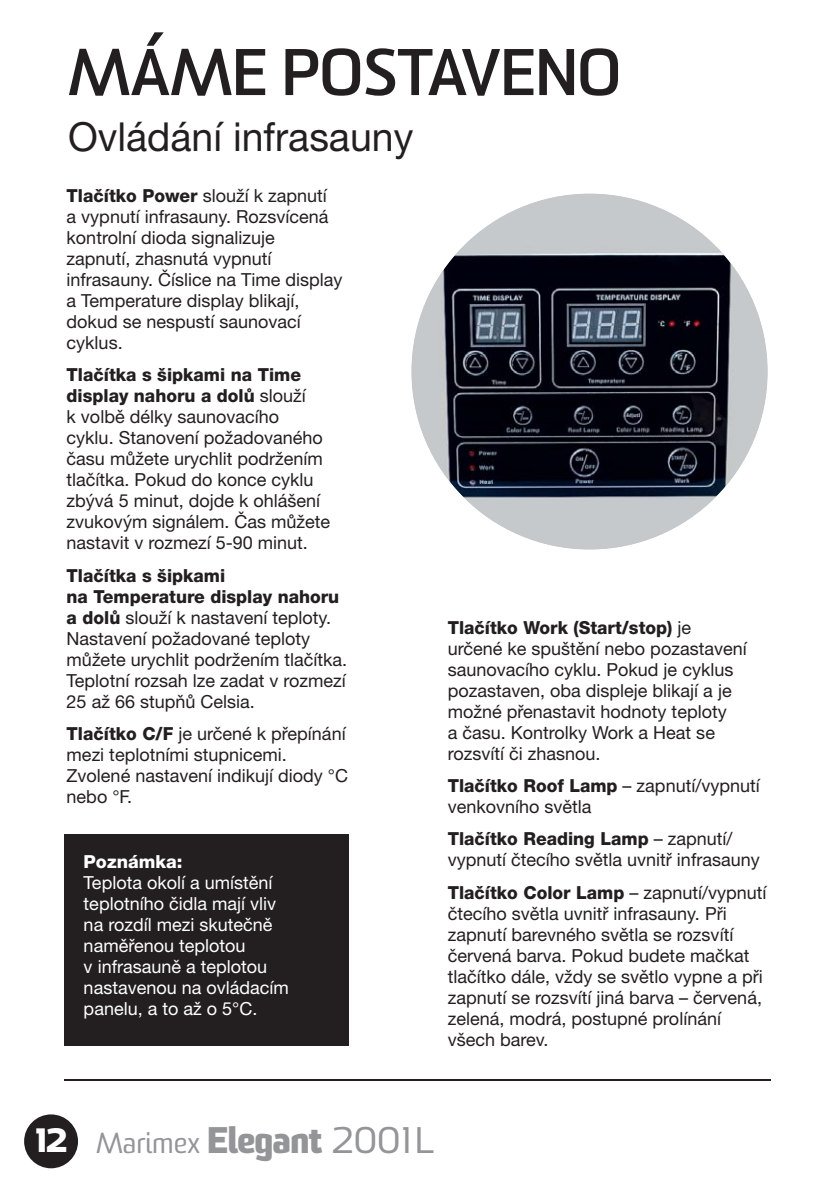
<style>
.page{position:relative;width:840px;height:1191px;background:#fff}
.page>*{position:absolute;margin:0;border:0;box-sizing:border-box;transform-origin:0 0}
.t1{font:700 64px "Sommet";color:#231f20}
.t2{font:40px "Helvetica Neue CE";color:#231f20}
.t3{font:28px "Sommet";color:#939598}
.t4{font:18px/21px "Helvetica Neue CE";color:#231f20}
.t5{font:18px/21px "Helvetica Neue CE";color:#fff}
.t6{font:800 18px "Helvetica Neue CE";color:#fff}
.s1{font-weight:800}
.s2{font-weight:800;font-size:32.8px;color:#fff}
.s3{font-weight:800;font-size:36px}
.s4{font-size:36px}
</style>
<div class="page">
<div style="left:64px;top:834px;width:284px;height:211px;background:#231f20"></div>
<hr style="left:64px;top:1079px;width:706px;height:1px;background:#231f20">
<div style="left:24px;top:1114px;width:54px;height:54px;background:#231f20;border-radius:50%"></div>
<img style="left:411px;top:194px;width:356px;height:355px;border-radius:50%">
<h1 class="t1" style="left:68px;top:49px;width:554px">MÁME POSTAVENO</h1>
<h2 class="t2" style="left:68px;top:122px;width:346px">Ovládání infrasauny</h2>
<p class="t4" style="left:67px;top:186px;width:277px"><span class="s1">Tlačítko Power</span> slouží k zapnutí<br>a vypnutí infrasauny. Rozsvícená kontrolní dioda signalizuje zapnutí, zhasnutá vypnutí infrasauny. Číslice na Time display a Temperature display blikají, dokud se nespustí saunovací cyklus.</p>
<p class="t4" style="left:67px;top:366px;width:265px"><span class="s1">Tlačítka s šipkami na Time display nahoru a dolů</span> slouží<br>k volbě délky saunovacího cyklu. Stanovení požadovaného času můžete urychlit podržením tlačítka. Pokud do konce cyklu zbývá 5 minut, dojde k ohlášení zvukovým signálem. Čas můžete nastavit v rozmezí 5-90 minut.</p>
<p class="t4" style="left:67px;top:566px;width:282px"><span class="s1">Tlačítka s šipkami<br>na Temperature display nahoru a dolů</span> slouží k nastavení teploty.<br>Nastavení požadované teploty můžete urychlit podržením tlačítka.<br>Teplotní rozsah lze zadat v rozmezí<br>25 až 66 stupňů Celsia.</p>
<p class="t4" style="left:67px;top:724px;width:283px"><span class="s1">Tlačítko C/F</span> je určené k přepínání mezi teplotními stupnicemi.<br>Zvolené nastavení indikují diody °C nebo °F.</p>
<p class="t4" style="left:447px;top:618px;width:300px"><span class="s1">Tlačítko Work (Start/stop)</span> je určené ke spuštění nebo pozastavení saunovacího cyklu. Pokud je cyklus pozastaven, oba displeje blikají a je možné přenastavit hodnoty teploty<br>a času. Kontrolky Work a Heat se rozsvítí či zhasnou.</p>
<p class="t4" style="left:447px;top:776px;width:313px"><span class="s1">Tlačítko Roof Lamp</span> – zapnutí/vypnutí venkovního světla</p>
<p class="t4" style="left:447px;top:830px;width:313px"><span class="s1">Tlačítko Reading Lamp</span> – zapnutí/ vypnutí čtecího světla uvnitř infrasauny</p>
<p class="t4" style="left:447px;top:883px;width:320px"><span class="s1">Tlačítko Color Lamp</span> – zapnutí/vypnutí čtecího světla uvnitř infrasauny. Při zapnutí barevného světla se rozsvítí červená barva. Pokud budete mačkat tlačítko dále, vždy se světlo vypne a při zapnutí se rozsvítí jiná barva – červená, zelená, modrá, postupné prolínání všech barev.</p>
<p class="t6" style="left:84px;top:855px;width:100px">Poznámka:</p>
<p class="t5" style="left:84px;top:873px;width:207px">Teplota okolí a umístění teplotního čidla mají vliv na rozdíl mezi skutečně naměřenou teplotou<br>v infrasauně a teplotou nastavenou na ovládacím panelu, a to až o 5°C.</p>
<h3 class="t3" style="left:35px;top:1132px;width:400px"><span class="s2">12</span> Marimex <span class="s3">Elegant</span> <span class="s4">2001 L</span></h3>
</div>
